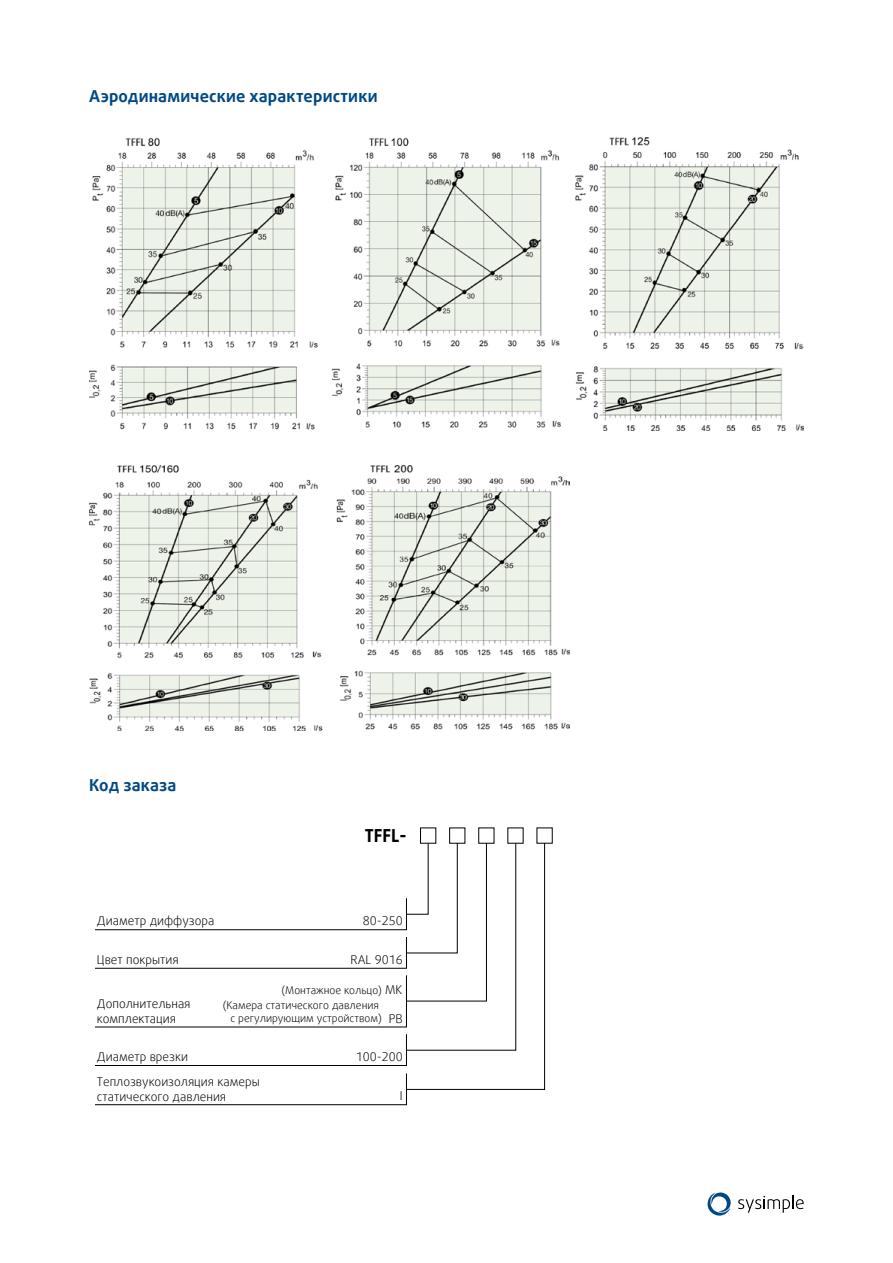
<style>
.page{position:relative;width:893px;height:1263px;background:#fff}
.page>*{position:absolute;margin:0;border:0;box-sizing:border-box;transform-origin:0 0}
.t1{font:700 18px "Daxline Offc Pro";color:#000}
.t2{font:700 16.5px "Daxline Offc Pro";letter-spacing:.01em;color:#004884}
.t3{font:300 12.15px/14.4px "Daxline Offc Pro";color:#000}
.t4{font:300 10.65px/15.5px "Daxline Offc Pro";color:#000}
.s1{font-size:12.15px}
</style>
<div class="page">
<svg style="left:707px;top:1192px;width:24px;height:23px"></svg>
<svg style="left:738px;top:1195px;width:66px;height:18px"></svg>
<img style="left:89px;top:137px;width:715px;height:294px">
<img style="left:89px;top:466px;width:480px;height:265px">
<div style="left:420px;top:827px;width:16px;height:16px;border:1px solid #000"></div>
<div style="left:449px;top:827px;width:16px;height:16px;border:1px solid #000"></div>
<svg style="left:95px;top:842px;width:450px;height:263px"></svg>
<h2 class="t2" style="left:89px;top:85px;width:290px">Аэродинамические характеристики</h2>
<h2 class="t2" style="left:89px;top:774px;width:89px">Код заказа</h2>
<h1 class="t1" style="left:365px;top:823px;width:43px">TFFL-</h1>
<p class="t3" style="left:97px;top:913px;width:119px">Диаметр диффузора</p>
<p class="t3" style="left:363px;top:914px;width:42px">80-250</p>
<p class="t3" style="left:97px;top:952px;width:83px">Цвет покрытия</p>
<p class="t3" style="left:351px;top:952px;width:54px">RAL 9016</p>
<p class="t3" style="left:97px;top:997px;width:95px">Дополнительная комплектация</p>
<p class="t4" style="left:223px;top:982px;width:181px;text-indent:59px">(Монтажное кольцо) <span class="s1">MK </span>(Камера статического давления</p>
<p class="t4" style="left:230px;top:1010px;width:174px">с регулирующим устройством) <span class="s1">PB</span></p>
<p class="t3" style="left:97px;top:1049px;width:93px">Диаметр врезки</p>
<p class="t3" style="left:356px;top:1049px;width:49px">100-200</p>
<p class="t3" style="left:400px;top:1088px;width:4px">I</p>
<p class="t3" style="left:97px;top:1075px;width:164px">Теплозвукоизоляция камеры статического давления</p>
</div>
